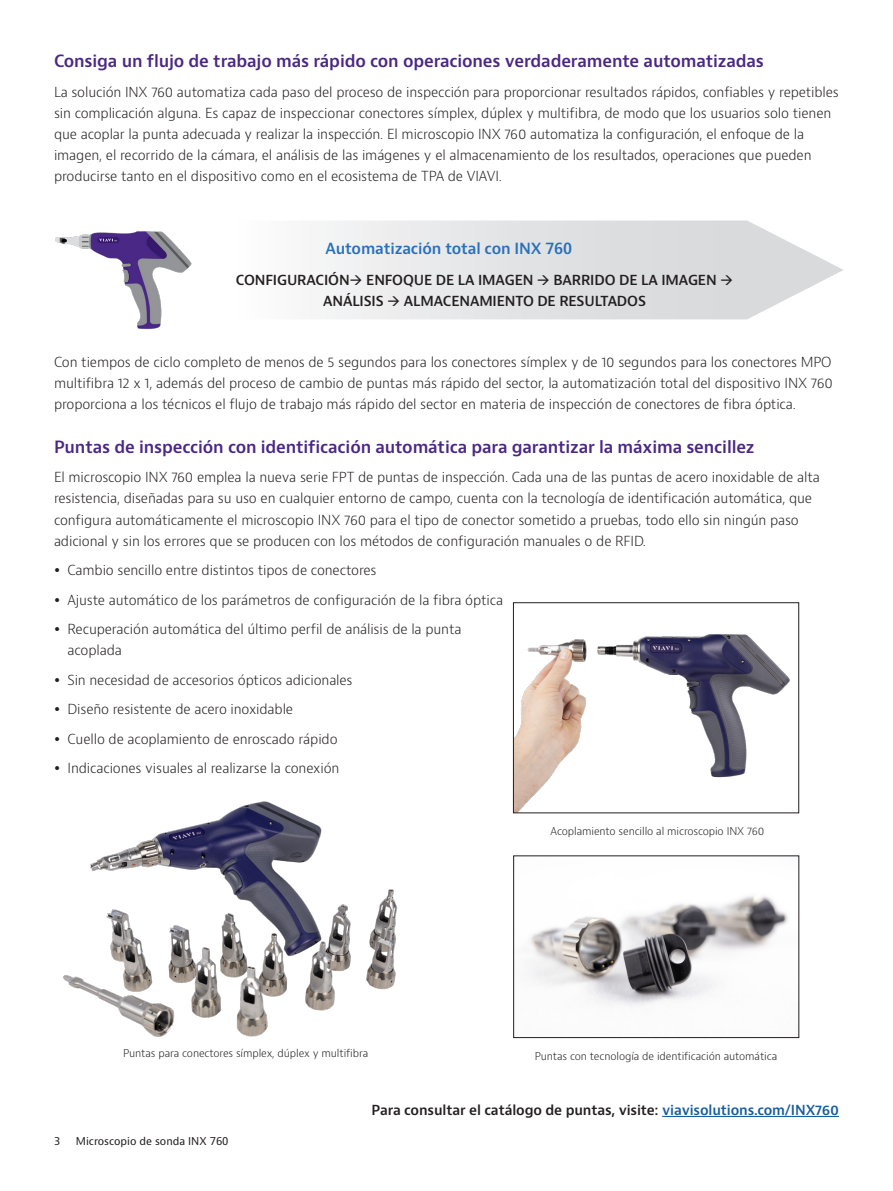
<style>
.page{position:relative;width:893px;height:1191px;background:#fff}
.page>*{position:absolute;margin:0;border:0;box-sizing:border-box;transform-origin:0 0}
.H2_Heading_Purple_12_16{font:600 16.5px "Bernino Sans";letter-spacing:-.01em;color:#4a2785}
.H2_Heading_Purple_12_16-2{font:600 15px "Bernino Sans";letter-spacing:-.01em;color:#2a70b8}
.P_10_16{font:300 13.5px/21px "Bernino Sans";letter-spacing:-.01em;color:#231f20}
.H3_Heading_Level_3{font:600 13.5px/21px "Bernino Sans";letter-spacing:-.01em;color:#231f20;text-align:center}
.P_10_16-2{font:300 10.5px "Bernino Sans";letter-spacing:-.01em;color:#231f20}
.t1{font:10.5px "Bernino Sans";color:#231f20}
.s1{color:#175d9e}
</style>
<div class="page">
<svg style="left:319px;top:220px;width:524px;height:99px"></svg>
<img style="left:530px;top:896px;width:258px;height:110px">
<img style="left:63px;top:801px;width:335px;height:236px">
<img style="left:515px;top:634px;width:275px;height:177px">
<div style="left:513px;top:602px;width:286px;height:211px;border:1px solid #231f20"></div>
<img style="left:55px;top:231px;width:137px;height:98px">
<hr style="left:662px;top:1115px;width:177px;height:2px;background:#175d9e">
<p class="H2_Heading_Purple_12_16" style="left:54px;top:51px;width:711px">Consiga un flujo de trabajo más rápido con operaciones verdaderamente automatizadas</p>
<p class="P_10_16" style="left:54px;top:82px;width:786px">La solución INX 760 automatiza cada paso del proceso de inspección para proporcionar resultados rápidos, confiables y repetibles sin complicación alguna. Es capaz de inspeccionar conectores símplex, dúplex y multifibra, de modo que los usuarios solo tienen que acoplar la punta adecuada y realizar la inspección. El microscopio INX 760 automatiza la configuración, el enfoque de la imagen, el recorrido de la cámara, el análisis de las imágenes y el almacenamiento de los resultados, operaciones que pueden producirse tanto en el dispositivo como en el ecosistema de TPA de VIAVI.</p>
<p class="H2_Heading_Purple_12_16-2" style="left:325px;top:239px;width:248px">Automatización total con INX 760</p>
<p class="H3_Heading_Level_3" style="left:236px;top:269px;width:499px">CONFIGURACIÓN→ ENFOQUE DE LA IMAGEN → BARRIDO DE LA IMAGEN →<br>ANÁLISIS → ALMACENAMIENTO DE RESULTADOS</p>
<p class="P_10_16" style="left:54px;top:352px;width:780px;text-align:justify">Con tiempos de ciclo completo de menos de 5 segundos para los conectores símplex y de 10 segundos para los conectores MPO multifibra 12 x 1, además del proceso de cambio de puntas más rápido del sector, la automatización total del dispositivo INX 760 proporciona a los técnicos el flujo de trabajo más rápido del sector en materia de inspección de conectores de fibra óptica.</p>
<p class="H2_Heading_Purple_12_16" style="left:54px;top:436px;width:702px">Puntas de inspección con identificación automática para garantizar la máxima sencillez</p>
<p class="P_10_16" style="left:54px;top:467px;width:767px">El microscopio INX 760 emplea la nueva serie FPT de puntas de inspección. Cada una de las puntas de acero inoxidable de alta resistencia, diseñadas para su uso en cualquier entorno de campo, cuenta con la tecnología de identificación automática, que configura automáticamente el microscopio INX 760 para el tipo de conector sometido a pruebas, todo ello sin ningún paso adicional y sin los errores que se producen con los métodos de configuración manuales o de RFID.</p>
<p class="P_10_16" style="left:68px;top:560px;width:310px">Cambio sencillo entre distintos tipos de conectores</p>
<p class="P_10_16" style="left:68px;top:589px;width:437px">Ajuste automático de los parámetros de configuración de la fibra óptica</p>
<p class="P_10_16" style="left:68px;top:619px;width:396px">Recuperación automática del último perfil de análisis de la punta acoplada</p>
<p class="P_10_16" style="left:68px;top:669px;width:287px">Sin necesidad de accesorios ópticos adicionales</p>
<p class="P_10_16" style="left:68px;top:699px;width:227px">Diseño resistente de acero inoxidable</p>
<p class="P_10_16" style="left:68px;top:728px;width:272px">Cuello de acoplamiento de enroscado rápido</p>
<p class="P_10_16" style="left:68px;top:758px;width:273px">Indicaciones visuales al realizarse la conexión</p>
<p class="P_10_16-2" style="left:123px;top:1046px;width:247px">Puntas para conectores símplex, dúplex y multifibra</p>
<p class="P_10_16-2" style="left:551px;top:824px;width:215px">Acoplamiento sencillo al microscopio INX 760</p>
<p class="P_10_16-2" style="left:535px;top:1049px;width:244px">Puntas con tecnología de identificación automática</p>
<p class="t1" style="left:54px;top:1134px;width:8px">3</p>
<p class="t1" style="left:76px;top:1134px;width:154px">Microscopio de sonda INX 760</p>
<p class="H3_Heading_Level_3" style="left:372px;top:1100px;width:469px">Para consultar el catálogo de puntas, visite: <span class="s1">viavisolutions.com/INX760</span></p>
</div>
